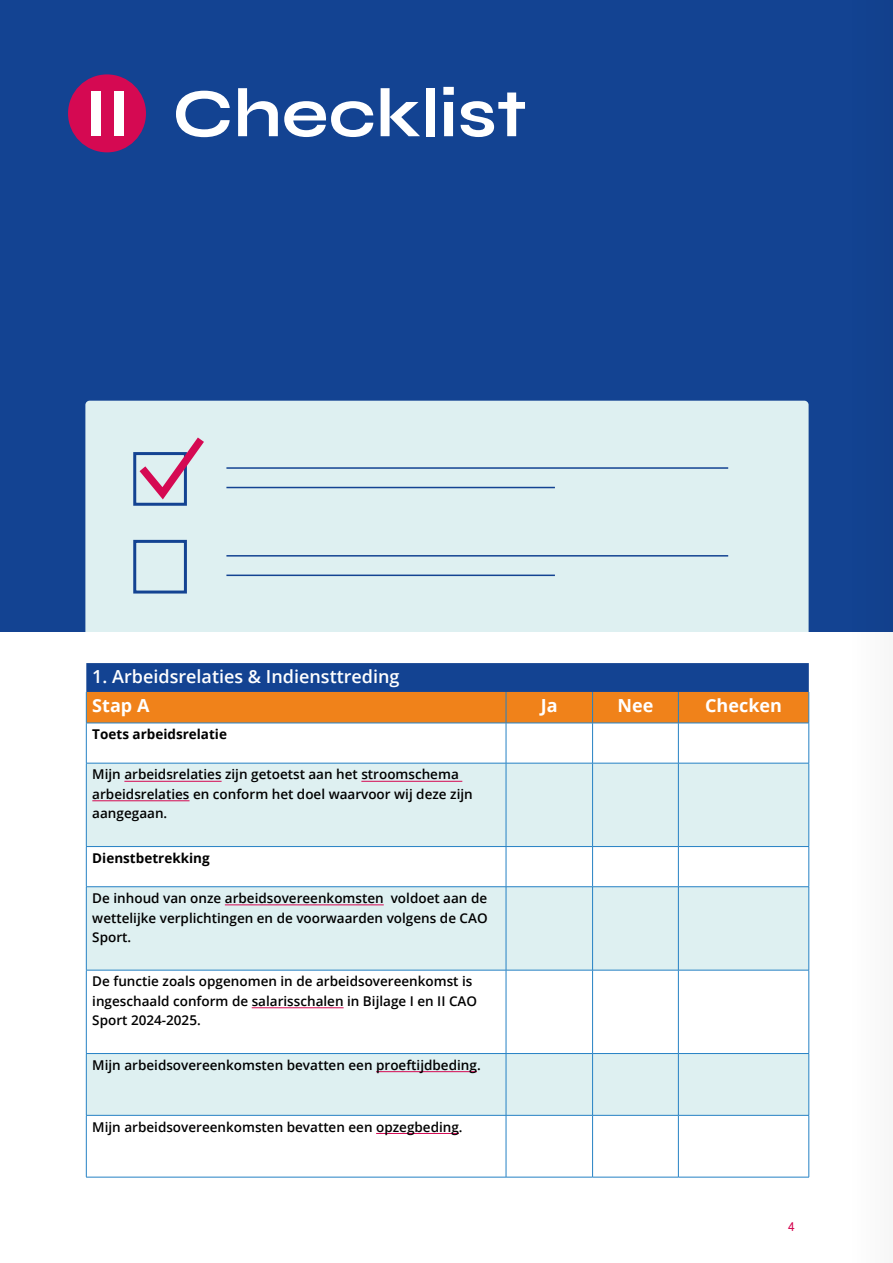
<style>
.page{position:relative;width:893px;height:1263px;background:#fff}
.page>*{position:absolute;margin:0;border:0;box-sizing:border-box;transform-origin:0 0}
.t1{font:700 69px "Syne";color:#fff}
.t2{font:600 18px "Open Sans";color:#fff}
.t3{font:700 18px "Open Sans";color:#fff}
.t4{font:600 13.5px/19.5px "Open Sans";color:#000}
.t5{font:700 13.5px "Open Sans";color:#000}
.t6{font:13.5px "Syne";color:#d50952}
</style>
<div class="page">
<div style="left:0;top:0;width:893px;height:631px;background:#134392"></div>
<svg style="left:86px;top:663px;width:723px;height:60px;background:#836356"></svg>
<svg style="left:87px;top:724px;width:722px;height:453px"></svg>
<svg style="left:87px;top:764px;width:722px;height:351px;fill:#def0f1"></svg>
<hr style="left:506px;top:692px;width:1px;height:31px;background:#2581c4">
<hr style="left:592px;top:692px;width:1px;height:31px;background:#2581c4">
<hr style="left:678px;top:692px;width:1px;height:31px;background:#2581c4">
<hr style="left:86px;top:723px;width:420px;height:1px;background:#2581c4">
<hr style="left:506px;top:723px;width:87px;height:1px;background:#2581c4">
<hr style="left:506px;top:723px;width:1px;height:40px;background:#2581c4">
<hr style="left:593px;top:723px;width:85px;height:1px;background:#2581c4">
<hr style="left:592px;top:723px;width:1px;height:40px;background:#2581c4">
<hr style="left:678px;top:723px;width:131px;height:1px;background:#2581c4">
<hr style="left:678px;top:723px;width:1px;height:40px;background:#2581c4">
<hr style="left:86px;top:763px;width:420px;height:1px;background:#2581c4">
<hr style="left:506px;top:763px;width:87px;height:1px;background:#2581c4">
<hr style="left:506px;top:763px;width:1px;height:83px;background:#2581c4">
<hr style="left:593px;top:763px;width:85px;height:1px;background:#2581c4">
<hr style="left:592px;top:763px;width:1px;height:83px;background:#2581c4">
<hr style="left:678px;top:763px;width:131px;height:1px;background:#2581c4">
<hr style="left:678px;top:763px;width:1px;height:83px;background:#2581c4">
<hr style="left:86px;top:846px;width:420px;height:1px;background:#2581c4">
<hr style="left:506px;top:846px;width:87px;height:1px;background:#2581c4">
<hr style="left:506px;top:847px;width:1px;height:39px;background:#2581c4">
<hr style="left:593px;top:846px;width:85px;height:1px;background:#2581c4">
<hr style="left:592px;top:847px;width:1px;height:39px;background:#2581c4">
<hr style="left:678px;top:846px;width:131px;height:1px;background:#2581c4">
<hr style="left:678px;top:847px;width:1px;height:39px;background:#2581c4">
<hr style="left:86px;top:886px;width:420px;height:1px;background:#2581c4">
<hr style="left:506px;top:886px;width:87px;height:1px;background:#2581c4">
<hr style="left:506px;top:887px;width:1px;height:83px;background:#2581c4">
<hr style="left:593px;top:886px;width:85px;height:1px;background:#2581c4">
<hr style="left:592px;top:887px;width:1px;height:83px;background:#2581c4">
<hr style="left:678px;top:886px;width:131px;height:1px;background:#2581c4">
<hr style="left:678px;top:887px;width:1px;height:83px;background:#2581c4">
<hr style="left:86px;top:970px;width:420px;height:1px;background:#2581c4">
<hr style="left:506px;top:970px;width:87px;height:1px;background:#2581c4">
<hr style="left:506px;top:970px;width:1px;height:83px;background:#2581c4">
<hr style="left:593px;top:970px;width:85px;height:1px;background:#2581c4">
<hr style="left:592px;top:970px;width:1px;height:83px;background:#2581c4">
<hr style="left:678px;top:970px;width:131px;height:1px;background:#2581c4">
<hr style="left:678px;top:970px;width:1px;height:83px;background:#2581c4">
<hr style="left:86px;top:1053px;width:420px;height:1px;background:#2581c4">
<hr style="left:506px;top:1053px;width:87px;height:1px;background:#2581c4">
<hr style="left:506px;top:1054px;width:1px;height:61px;background:#2581c4">
<hr style="left:593px;top:1053px;width:85px;height:1px;background:#2581c4">
<hr style="left:592px;top:1054px;width:1px;height:61px;background:#2581c4">
<hr style="left:678px;top:1053px;width:131px;height:1px;background:#2581c4">
<hr style="left:678px;top:1054px;width:1px;height:61px;background:#2581c4">
<hr style="left:86px;top:1115px;width:420px;height:1px;background:#2581c4">
<hr style="left:506px;top:1115px;width:87px;height:1px;background:#2581c4">
<hr style="left:506px;top:1115px;width:1px;height:62px;background:#2581c4">
<hr style="left:593px;top:1115px;width:85px;height:1px;background:#2581c4">
<hr style="left:592px;top:1115px;width:1px;height:62px;background:#2581c4">
<hr style="left:678px;top:1115px;width:131px;height:1px;background:#2581c4">
<hr style="left:678px;top:1115px;width:1px;height:62px;background:#2581c4">
<hr style="left:86px;top:1177px;width:420px;height:1px;background:#2581c4">
<hr style="left:506px;top:1177px;width:87px;height:1px;background:#2581c4">
<hr style="left:593px;top:1177px;width:85px;height:1px;background:#2581c4">
<hr style="left:678px;top:1177px;width:131px;height:1px;background:#2581c4">
<hr style="left:86px;top:692px;width:1px;height:31px;background:#2581c4">
<hr style="left:809px;top:692px;width:1px;height:31px;background:#2581c4">
<hr style="left:86px;top:723px;width:1px;height:40px;background:#2581c4">
<hr style="left:809px;top:723px;width:1px;height:40px;background:#2581c4">
<hr style="left:86px;top:763px;width:1px;height:83px;background:#2581c4">
<hr style="left:809px;top:763px;width:1px;height:83px;background:#2581c4">
<hr style="left:86px;top:847px;width:1px;height:39px;background:#2581c4">
<hr style="left:809px;top:847px;width:1px;height:39px;background:#2581c4">
<hr style="left:86px;top:887px;width:1px;height:83px;background:#2581c4">
<hr style="left:809px;top:887px;width:1px;height:83px;background:#2581c4">
<hr style="left:86px;top:970px;width:1px;height:83px;background:#2581c4">
<hr style="left:809px;top:970px;width:1px;height:83px;background:#2581c4">
<hr style="left:86px;top:1054px;width:1px;height:61px;background:#2581c4">
<hr style="left:809px;top:1054px;width:1px;height:61px;background:#2581c4">
<hr style="left:86px;top:1115px;width:1px;height:62px;background:#2581c4">
<hr style="left:809px;top:1115px;width:1px;height:62px;background:#2581c4">
<hr style="left:124px;top:781px;width:98px;height:1px;background:#d50952">
<hr style="left:361px;top:781px;width:101px;height:1px;background:#d50952">
<hr style="left:92px;top:800px;width:98px;height:1px;background:#d50952">
<hr style="left:225px;top:904px;width:159px;height:1px;background:#d50952">
<hr style="left:252px;top:1007px;width:92px;height:1px;background:#d50952">
<hr style="left:376px;top:1071px;width:101px;height:1px;background:#d50952">
<hr style="left:376px;top:1133px;width:83px;height:1px;background:#d50952">
<div style="left:68px;top:74px;width:78px;height:78px;background:#d50952;border-radius:50%"></div>
<div style="left:85px;top:401px;width:724px;height:230px;background:#def0f1"></div>
<div style="left:133px;top:540px;width:54px;height:53px;border:3px solid #134392"></div>
<hr style="left:226px;top:467px;width:502px;height:2px;background:#134392">
<hr style="left:226px;top:555px;width:502px;height:1px;background:#134392">
<hr style="left:226px;top:487px;width:329px;height:1px;background:#134392">
<hr style="left:226px;top:574px;width:329px;height:2px;background:#134392">
<svg style="left:132px;top:429px;width:79px;height:77px;background:#c9c3d4"></svg>
<h1 class="t1" style="left:85px;top:74px;width:443px">II Checklist</h1>
<h2 class="t2" style="left:92px;top:664px;width:309px">1. Arbeidsrelaties &amp; Indiensttreding</h2>
<h2 class="t3" style="left:92px;top:692px;width:59px">Stap A</h2>
<h2 class="t3" style="left:541px;top:692px;width:18px">Ja</h2>
<h2 class="t3" style="left:617px;top:692px;width:37px">Nee</h2>
<h2 class="t3" style="left:705px;top:692px;width:78px">Checken</h2>
<p class="t5" style="left:92px;top:725px;width:136px">Toets arbeidsrelatie</p>
<p class="t4" style="left:92px;top:764px;width:382px">Mijn arbeidsrelaties zijn getoetst aan het stroomschema arbeidsrelaties en conform het doel waarvoor wij deze zijn aangegaan.</p>
<p class="t5" style="left:92px;top:848px;width:119px">Dienstbetrekking</p>
<p class="t4" style="left:92px;top:888px;width:397px;text-align:justify">De inhoud van onze arbeidsovereenkomsten voldoet aan de wettelijke verplichtingen en de voorwaarden volgens de CAO Sport.</p>
<p class="t4" style="left:92px;top:971px;width:386px">De functie zoals opgenomen in de arbeidsovereenkomst is ingeschaald conform de salarisschalen in Bijlage I en II CAO<br>Sport 2024-2025.</p>
<p class="t4" style="left:92px;top:1055px;width:390px">Mijn arbeidsovereenkomsten bevatten een proeftijdbeding.</p>
<p class="t4" style="left:92px;top:1117px;width:372px">Mijn arbeidsovereenkomsten bevatten een opzegbeding.</p>
<p class="t6" style="left:788px;top:1216px;width:9px">4</p>
</div>
